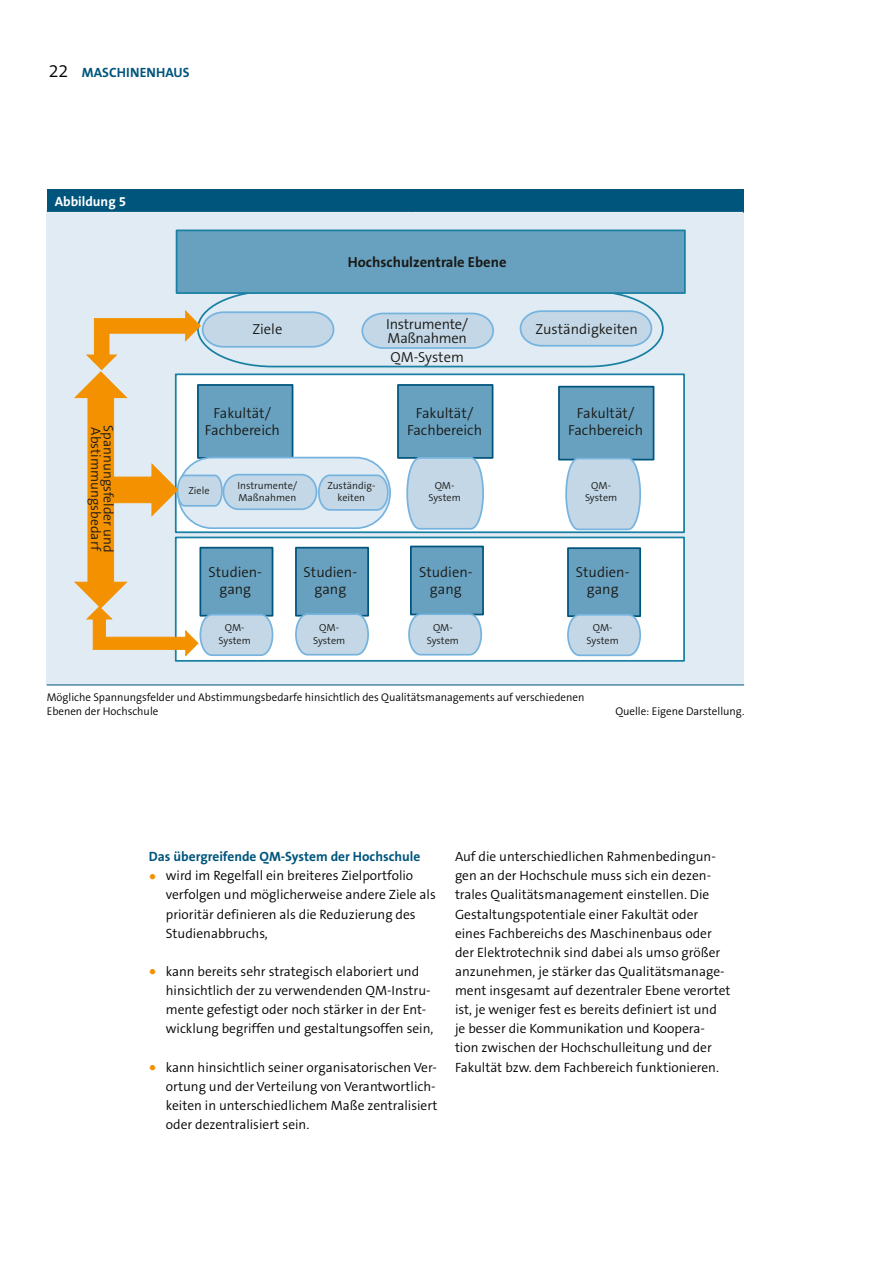
<style>
.page{position:relative;width:893px;height:1263px;background:#fff}
.page>*{position:absolute;margin:0;border:0;box-sizing:border-box;transform-origin:0 0}
.t1{font:300 14.55px/17.4px "The Sans B4";color:#1a1a18;text-align:center}
.t2{font:700 14.55px "The Sans B7";color:#1a1a18}
.t3{font:300 14.55px/13.6px "The Sans B4";letter-spacing:-.025em;color:#1a1a18}
.t4{font:300 13.65px "The Sans B4";color:#1a1a18}
.t5{font:300 13.5px/19.2px "The Sans B4";color:#000}
.t6{font:700 13.5px "The Sans B7";color:#00557d}
.t7{font:700 13.5px "The Sans B7";color:#fff}
.t8{font:300 11.25px/13.5px "The Sans B4";color:#000}
.t9{font:300 10.35px/12.3px "The Sans B4";color:#1a1a18;text-align:center}
.s1{font-family:"The Sans B4";font-weight:300;font-size:18px;color:#000}
.s2{font-family:"The Sans B7";font-weight:700;font-size:18px;color:#f39100}
</style>
<div class="page">
<div style="left:47px;top:211px;width:697px;height:473px;background:#e0ebf3"></div>
<div style="left:176px;top:537px;width:508px;height:124px;background:#fff"></div>
<div style="left:175px;top:537px;width:510px;height:125px;border:2px solid #1980a4"></div>
<div style="left:176px;top:374px;width:508px;height:158px;background:#fff"></div>
<div style="left:177px;top:230px;width:508px;height:63px;background:#68a1bf"></div>
<div style="left:176px;top:230px;width:510px;height:64px;border:2px solid #1980a4"></div>
<svg style="left:74px;top:289px;width:591px;height:368px"></svg>
<div style="left:47px;top:189px;width:696px;height:23px;background:#00557d"></div>
<hr style="left:47px;top:212px;width:365px;height:1px;background:#fff">
<hr style="left:412px;top:212px;width:331px;height:1px;background:#fff">
<hr style="left:47px;top:685px;width:697px;height:1px;background:#00557d">
<p class="t6" style="left:49px;top:65px;width:91px"><span class="s1">22</span> MASCHINEN</p>
<p class="t6" style="left:156px;top:65px;width:35px">HAUS</p>
<p class="t7" style="left:55px;top:194px;width:73px">Abbildung 5</p>
<p class="t4" style="left:103px;top:427px;width:125px;rotate:90deg">Abstimmungsbedarf</p>
<p class="t4" style="left:116px;top:425px;width:129px;rotate:90deg">Spannungsfelder und</p>
<p class="t2" style="left:348px;top:254px;width:160px">Hochschulzentrale Ebene</p>
<p class="t1" style="left:252px;top:321px;width:31px">Ziele</p>
<p class="t3" style="left:386px;top:318px;width:83px">Instrumente/<br>Maßnahmen</p>
<p class="t1" style="left:536px;top:321px;width:104px">Zuständigkeiten</p>
<p class="t1" style="left:390px;top:349px;width:75px">QM-System</p>
<p class="t1" style="left:205px;top:405px;width:76px">Fakultät/<br>Fachbereich</p>
<p class="t1" style="left:407px;top:405px;width:76px">Fakultät/<br>Fachbereich</p>
<p class="t1" style="left:568px;top:405px;width:76px">Fakultät/<br>Fachbereich</p>
<p class="t9" style="left:188px;top:485px;width:23px">Ziele</p>
<p class="t9" style="left:237px;top:479px;width:61px;text-align:left">Instrumente/<br>Maßnahmen</p>
<p class="t9" style="left:327px;top:479px;width:50px">Zuständig&shy;keiten</p>
<p class="t9" style="left:428px;top:479px;width:34px">QM-<br>System</p>
<p class="t9" style="left:585px;top:479px;width:34px">QM-<br>System</p>
<p class="t1" style="left:209px;top:564px;width:55px">Studien&shy;gang</p>
<p class="t1" style="left:304px;top:564px;width:55px">Studien&shy;gang</p>
<p class="t1" style="left:419px;top:564px;width:55px">Studien&shy;gang</p>
<p class="t1" style="left:576px;top:564px;width:55px">Studien&shy;gang</p>
<p class="t9" style="left:219px;top:622px;width:34px">QM-<br>System</p>
<p class="t9" style="left:313px;top:622px;width:34px">QM-<br>System</p>
<p class="t9" style="left:427px;top:622px;width:34px">QM-<br>System</p>
<p class="t9" style="left:586px;top:622px;width:34px">QM-<br>System</p>
<p class="t8" style="left:47px;top:691px;width:539px">Mögliche Spannungsfelder und Abstimmungsbedarfe hinsichtlich des Qualitätsmanagements auf verschiedenen<br>Ebenen der Hochschule</p>
<p class="t8" style="left:615px;top:705px;width:131px">Quelle: Eigene Darstellung.</p>
<p class="t6" style="left:149px;top:849px;width:273px">Das übergreifende QM-System der Hochschule</p>
<p class="t5" style="left:166px;top:867px;width:271px;text-indent:-17px"><span class="s2">•</span> wird im Regelfall ein breiteres Zielportfolio verfolgen und möglicherweise andere Ziele als prioritär definieren als die Reduzierung des Studienabbruchs,</p>
<p class="t5" style="left:166px;top:962px;width:269px;text-indent:-17px"><span class="s2">•</span> kann bereits sehr strategisch elaboriert und hinsichtlich der zu verwendenden QM-Instru&shy;mente gefestigt oder noch stärker in der Ent&shy;wicklung begriffen und gestaltungsoffen sein,</p>
<p class="t5" style="left:166px;top:1058px;width:273px;text-indent:-17px"><span class="s2">•</span> kann hinsichtlich seiner organisatorischen Ver&shy;ortung und der Verteilung von Verantwortlich&shy;keiten in unterschiedlichem Maße zentralisiert oder dezentralisiert sein.</p>
<p class="t5" style="left:455px;top:847px;width:277px">Auf die unterschiedlichen Rahmenbedingun&shy;gen an der Hochschule muss sich ein dezen&shy;trales Qualitätsmanagement einstellen. Die Gestaltungspotentiale einer Fakultät oder eines Fachbereichs des Maschinenbaus oder der Elektrotechnik sind dabei als umso größer anzunehmen, je stärker das Qualitätsmanage&shy;ment insgesamt auf dezentraler Ebene verortet ist, je weniger fest es bereits definiert ist und je besser die Kommunikation und Koopera&shy;tion zwischen der Hochschulleitung und der Fakultät bzw. dem Fachbereich funktionieren.</p>
</div>
